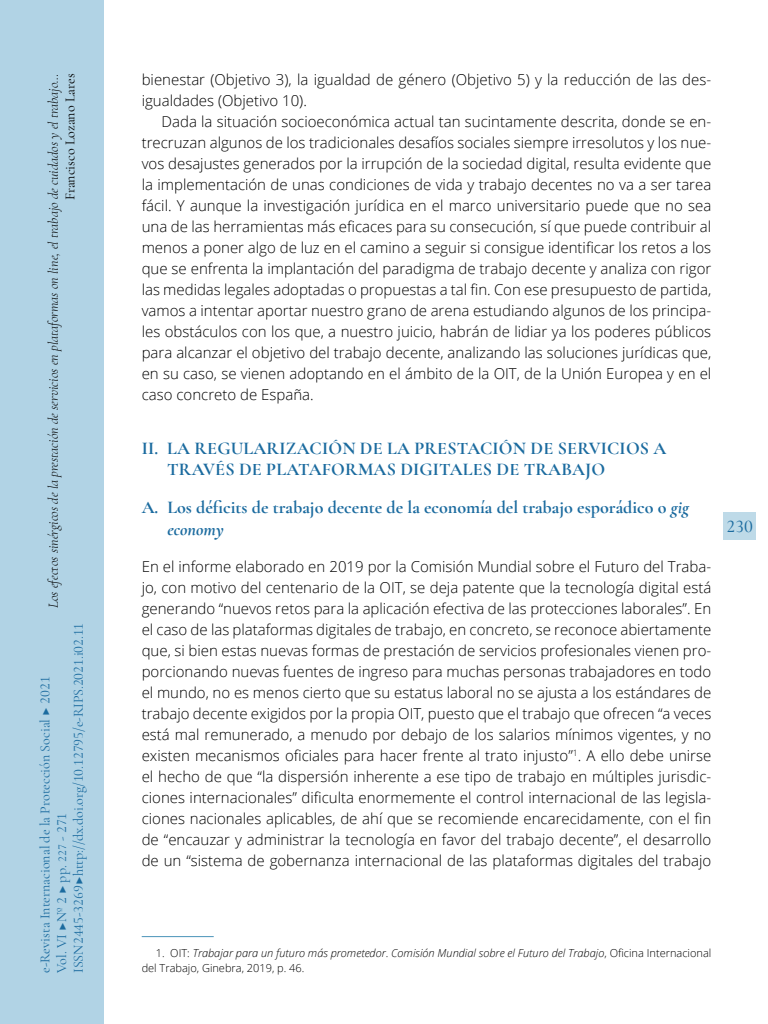
<style>
.page{position:relative;width:768px;height:1024px;background:#fff}
.page>*{position:absolute;margin:0;border:0;box-sizing:border-box;transform-origin:0 0}
._40_Enunciado{font:700 18px/21.6px "Cormorant Garamond";letter-spacing:.01em;color:#1b6b9f}
._41_Enunciado_1_1_tr{font:700 18px/21.6px "Cormorant Garamond";color:#1b6b9f}
.t1{font:500 18px "Cormorant Garamond";color:#1b6b9f}
._00_bsc_Sin{font:300 15px/21px "Open Sans";color:#000;text-align:justify}
._00_bsc{font:300 15px/21px "Open Sans";color:#000}
.t2{font:14px/16.8px "Cormorant Garamond";color:#1b6b9f}
.t3{font:italic 300 14px "Cormorant Garamond";color:#000}
.t4{font:14px "Cormorant Garamond";color:#000}
.zz_notas{font:italic 300 11px "Open Sans";color:#000}
.zz_notas-2{font:300 11px "Open Sans";color:#000}
.s1{font-size:12px}
.s2{font-style:italic}
.s3{font-style:normal}
</style>
<div class="page">
<hr style="left:142px;top:936px;width:72px;height:1px;background:#4b94b9">
<div style="left:0;top:0;width:103px;height:1024px;background:#b1d3e5"></div>
<div style="left:724px;top:512px;width:32px;height:28px;background:#bedae8"></div>
<p class="t3" style="left:45px;top:608px;width:536px;rotate:-90deg">Los efectos sinérgicos de la prestación de servicios en plataformas on line, el trabajo de cuidados y el trabajo…</p>
<p class="t4" style="left:62px;top:200px;width:128px;rotate:-90deg">Francisco Lozano Lares</p>
<p class="t2" style="left:70px;top:973px;width:352px;rotate:-90deg">ISSN 2445-3269 ▶ http://dx.doi.org/10.12795/e-RIPS.2021.i02.11</p>
<p class="t2" style="left:36px;top:973px;width:298px;rotate:-90deg">e-Revista Internacional de la Protección Social ▶ 2021<br>Vol. VI ▶Nº 2 ▶ pp. <span class="s1">227</span> - 271</p>
<p class="_00_bsc" style="left:142px;top:69px;width:571px">bienestar (Objetivo 3), la igualdad de género (Objetivo 5) y la reducción de las des&shy;igualdades (Objetivo 10).</p>
<p class="_00_bsc" style="left:142px;top:111px;width:571px;text-align:justify;text-indent:20px">Dada la situación socioeconómica actual tan sucintamente descrita, donde se en&shy;trecruzan algunos de los tradicionales desafíos sociales siempre irresolutos y los nue&shy;vos desajustes generados por la irrupción de la sociedad digital, resulta evidente que la implementación de unas condiciones de vida y trabajo decentes no va a ser tarea fácil. Y aunque la investigación jurídica en el marco universitario puede que no sea una de las herramientas más eficaces para su consecución, sí que puede contribuir al menos a poner algo de luz en el camino a seguir si consigue identificar los retos a los que se enfrenta la implantación del paradigma de trabajo decente y analiza con rigor las medidas legales adoptadas o propuestas a tal fin. Con ese presupuesto de partida, vamos a intentar aportar nuestro grano de arena estudiando algunos de los principa&shy;les obstáculos con los que, a nuestro juicio, habrán de lidiar ya los poderes públicos para alcanzar el objetivo del trabajo decente, analizando las soluciones jurídicas que, en su caso, se vienen adoptando en el ámbito de la OIT, de la Unión Europea y en el caso concreto de España.</p>
<p class="_40_Enunciado" style="left:167px;top:437px;width:501px;text-indent:-25px">II. LA REGULARIZACIÓN DE LA PRESTACIÓN DE SERVICIOS A<br>TRAVÉS DE PLATAFORMAS DIGITALES DE TRABAJO</p>
<p class="_41_Enunciado_1_1_tr" style="left:167px;top:496px;width:523px;text-indent:-26px">A. Los déficits de trabajo decente de la economía del trabajo esporádico o <span class="s2">gig economy</span></p>
<p class="_00_bsc_Sin" style="left:142px;top:555px;width:571px">En el informe elaborado en 2019 por la Comisión Mundial sobre el Futuro del Traba&shy;jo, con motivo del centenario de la OIT, se deja patente que la tecnología digital está generando “nuevos retos para la aplicación efectiva de las protecciones laborales”. En el caso de las plataformas digitales de trabajo, en concreto, se reconoce abiertamente que, si bien estas nuevas formas de prestación de servicios profesionales vienen pro&shy;porcionando nuevas fuentes de ingreso para muchas personas trabajadores en todo el mundo, no es menos cierto que su estatus laboral no se ajusta a los estándares de trabajo decente exigidos por la propia OIT, puesto que el trabajo que ofrecen “a veces está mal remunerado, a menudo por debajo de los salarios mínimos vigentes, y no existen mecanismos oficiales para hacer frente al trato injusto”<sup>1</sup>. A ello debe unirse el hecho de que “la dispersión inherente a ese tipo de trabajo en múltiples jurisdic&shy;ciones internacionales” dificulta enormemente el control internacional de las legisla&shy;ciones nacionales aplicables, de ahí que se recomiende encarecidamente, con el fin de “encauzar y administrar la tecnología en favor del trabajo decente”, el desarrollo de un “sistema de gobernanza internacional de las plataformas digitales del trabajo</p>
<p class="t1" style="left:726px;top:515px;width:28px">230</p>
<p class="zz_notas" style="left:156px;top:946px;width:557px"><span class="s3">1. OIT:</span> Trabajar para un futuro más prometedor<span class="s3">.</span> Comisión Mundial sobre el Futuro del Trabajo<span class="s3">, Oficina Internacional</span></p>
<p class="zz_notas-2" style="left:142px;top:961px;width:164px">del Trabajo, Ginebra, 2019, p. 46.</p>
</div>
